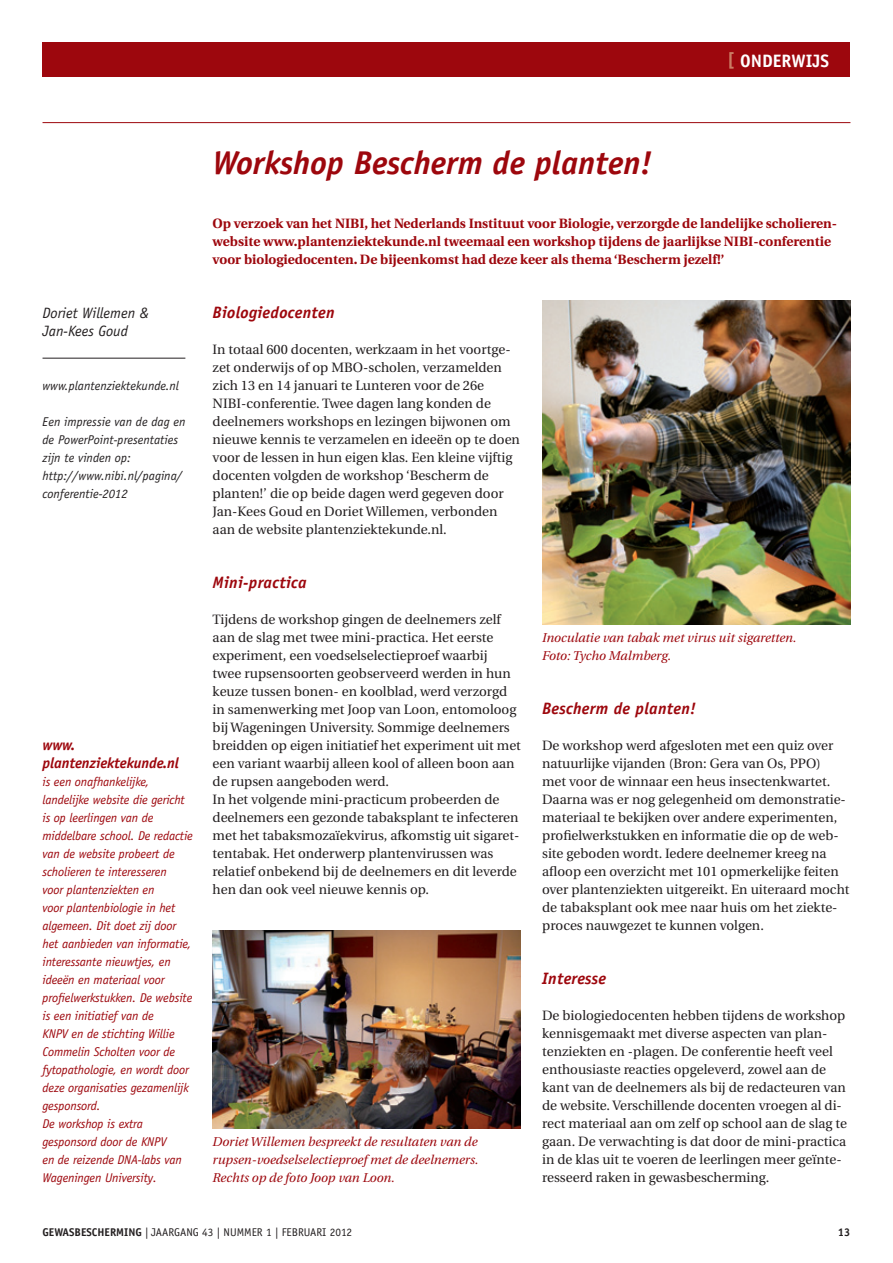
<style>
.page{position:relative;width:893px;height:1263px;background:#fff}
.page>*{position:absolute;margin:0;border:0;box-sizing:border-box;transform-origin:0 0}
.t1{font:italic 700 33px "Officina Sans";color:#9d070d}
.t2{font:700 18px "Officina Sans";color:#fff}
.t3{font:italic 700 16.5px "Officina Sans";letter-spacing:.015em;color:#9d070d}
.t4{font:italic 15px/18px "Officina Sans";color:#231f20}
.t5{font:italic 700 15px/18px "Officina Sans";letter-spacing:-.01em;color:#9d070d}
.t6{font:13.5px/18px "Utopia";color:#231f20}
.t7{font:700 13.5px/18px "Utopia";color:#9d070d}
.t8{font:italic 12.75px/18px "Officina Sans";letter-spacing:-.01em;color:#9d070d}
.t9{font:italic 12.75px/18px "Utopia";color:#9d070d;text-align:justify}
.t10{font:italic 12.75px/18px "Officina Sans";color:#231f20}
.t11{font:11.25px "Officina Sans";color:#231f20}
.t12{font:700 11.25px "Officina Sans";color:#231f20}
.s1{color:#cb7c64}
.s2{font-weight:700}
</style>
<div class="page">
<div style="left:43px;top:43px;width:807px;height:34px;background:#9d070d"></div>
<hr style="left:43px;top:122px;width:807px;height:1px;background:#9d070d">
<hr style="left:43px;top:358px;width:142px;height:1px;background:#231f20">
<img style="left:213px;top:930px;width:308px;height:198px">
<img style="left:542px;top:300px;width:308px;height:324px">
<h2 class="t2" style="left:727px;top:49px;width:103px"><span class="s1">[</span> ONDERWIJS</h2>
<p class="t4" style="left:43px;top:304px;width:108px">Doriet Willemen &amp;<br>Jan-Kees Goud</p>
<p class="t10" style="left:43px;top:377px;width:138px">www.plantenziektekunde.nl</p>
<p class="t10" style="left:43px;top:413px;width:144px">Een impressie van de dag en de PowerPoint-presentaties zijn te vinden op: http://www.nibi.nl/pagina/ conferentie-2012</p>
<p class="t5" style="left:43px;top:736px;width:138px">www. plantenziektekunde.nl</p>
<p class="t8" style="left:43px;top:773px;width:152px">is een onafhankelijke, landelijke website die gericht is op leerlingen van de middelbare school. De redactie van de website probeert de scholieren te interesseren<br>voor plantenziekten en<br>voor plantenbiologie in het algemeen. Dit doet zij door het aanbieden van informatie, interessante nieuwtjes, en ideeën en materiaal voor profielwerkstukken. De website is een initiatief van de<br>KNPV en de stichting Willie<br>Commelin Scholten voor de fytopathologie, en wordt door deze organisaties gezamenlijk gesponsord.<br>De workshop is extra gesponsord door de KNPV<br>en de reizende DNA-labs van<br>Wageningen University.</p>
<h1 class="t1" style="left:213px;top:143px;width:441px">Workshop Bescherm de planten!</h1>
<p class="t7" style="left:213px;top:215px;width:626px">Op verzoek van het NIBI, het Nederlands Instituut voor Biologie, verzorgde de landelijke scholieren&shy;website www.plantenziektekunde.nl tweemaal een workshop tijdens de jaarlijkse NIBI-conferentie voor biologiedocenten. De bijeenkomst had deze keer als thema ‘Bescherm jezelf!’</p>
<p class="t3" style="left:213px;top:303px;width:123px">Biologiedocenten</p>
<p class="t6" style="left:213px;top:341px;width:309px">In totaal 600 docenten, werkzaam in het voortge&shy;zet onderwijs of op MBO-scholen, verzamelden zich 13 en 14 januari te Lunteren voor de 26e NIBI-conferentie. Twee dagen lang konden de deelnemers workshops en lezingen bijwonen om nieuwe kennis te verzamelen en ideeën op te doen voor de lessen in hun eigen klas. Een kleine vijftig docenten volgden de workshop ‘Bescherm de planten!’ die op beide dagen werd gegeven door Jan-Kees Goud en Doriet Willemen, verbonden aan de website plantenziektekunde.nl.</p>
<p class="t3" style="left:213px;top:573px;width:96px">Mini-practica</p>
<p class="t6" style="left:213px;top:611px;width:310px">Tijdens de workshop gingen de deelnemers zelf aan de slag met twee mini-practica. Het eerste experiment, een voedselselectieproef waarbij<br>twee rupsensoorten geobserveerd werden in hun keuze tussen bonen- en koolblad, werd verzorgd in samenwerking met Joop van Loon, entomoloog bij Wageningen University. Sommige deelnemers breidden op eigen initiatief het experiment uit met een variant waarbij alleen kool of alleen boon aan de rupsen aangeboden werd.<br>In het volgende mini-practicum probeerden de deelnemers een gezonde tabaksplant te infecteren met het tabaksmozaïekvirus, afkomstig uit sigaret&shy;tentabak. Het onderwerp plantenvirussen was relatief onbekend bij de deelnemers en dit leverde hen dan ook veel nieuwe kennis op.</p>
<p class="t9" style="left:542px;top:629px;width:256px">Inoculatie van tabak met virus uit sigaretten.<br>Foto: Tycho Malmberg.</p>
<p class="t3" style="left:542px;top:699px;width:155px">Bescherm de planten!</p>
<p class="t6" style="left:542px;top:737px;width:309px">De workshop werd afgesloten met een quiz over natuurlijke vijanden (Bron: Gera van Os, PPO)<br>met voor de winnaar een heus insectenkwartet.<br>Daarna was er nog gelegenheid om demonstratie&shy;materiaal te bekijken over andere experimenten, profielwerkstukken en informatie die op de web&shy;site geboden wordt. Iedere deelnemer kreeg na afloop een overzicht met 101 opmerkelijke feiten over plantenziekten uitgereikt. En uiteraard mocht de tabaksplant ook mee naar huis om het ziekte&shy;proces nauwgezet te kunnen volgen.</p>
<p class="t3" style="left:542px;top:969px;width:66px">Interesse</p>
<p class="t6" style="left:542px;top:1007px;width:306px">De biologiedocenten hebben tijdens de workshop kennisgemaakt met diverse aspecten van plan&shy;tenziekten en -plagen. De conferentie heeft veel enthousiaste reacties opgeleverd, zowel aan de kant van de deelnemers als bij de redacteuren van de website. Verschillende docenten vroegen al di&shy;rect materiaal aan om zelf op school aan de slag te gaan. De verwachting is dat door de mini-practica in de klas uit te voeren de leerlingen meer geïnte&shy;resseerd raken in gewasbescherming.</p>
<p class="t9" style="left:213px;top:1133px;width:267px">Doriet Willemen bespreekt de resultaten van de rupsen-voedselselectieproef met de deelnemers.<br>Rechts op de foto Joop van Loon.</p>
<p class="t11" style="left:43px;top:1226px;width:311px"><span class="s2">GEWASBESCHERMING</span> | JAARGANG 43 | NUMMER 1 | FEBRUARI 2012</p>
<p class="t12" style="left:838px;top:1225px;width:14px">13</p>
</div>
